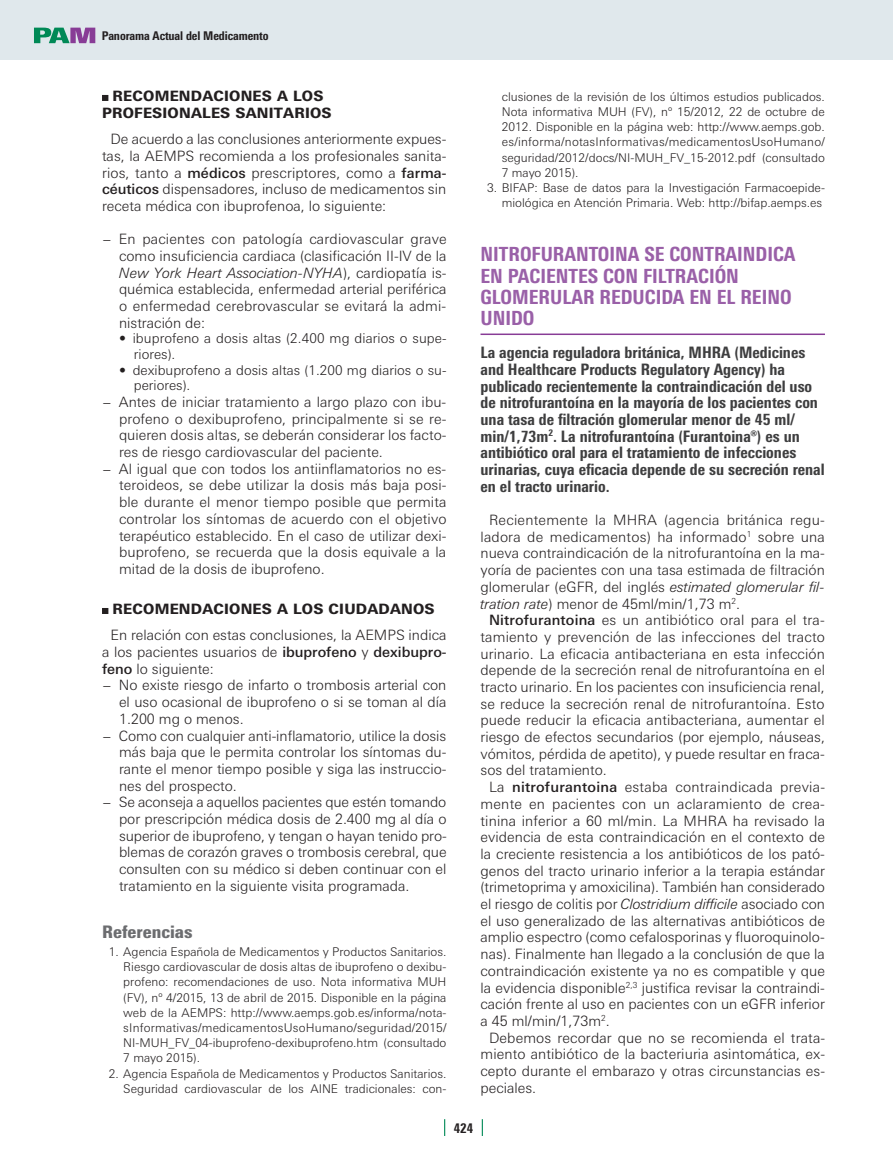
<style>
.page{position:relative;width:893px;height:1170px;background:#fff}
.page>*{position:absolute;margin:0;border:0;box-sizing:border-box;transform-origin:0 0}
.t1{font:800 condensed 19.5px/21.1px "Linotype Univers";color:#9a60a8}
.t2{font:900 condensed 17.25px "Linotype Univers";color:#6c6d70}
.t3{font:800 condensed 15.75px/16.6px "Linotype Univers";color:#3e3e3f}
.t4{font:300 14.25px/16.6px "Linotype Univers Basic";color:#231f20;text-align:justify}
.t5{font:800 14.25px/16.6px "Linotype Univers Basic";letter-spacing:.015em;color:#231f20;text-align:center}
.t6{font:300 13.5px/15.6px "Linotype Univers Basic";color:#231f20}
.t7{font:800 condensed 13.5px "Linotype Univers";color:#231f20;scale:.95 1}
.t8{font:300 12px/15.1px "Linotype Univers Basic";color:#231f20;text-align:justify}
.t9{font:800 condensed 12px "Linotype Univers";letter-spacing:-.01em;color:#231f20}
.s1{font-weight:500}
.s2{font-style:italic}
</style>
<div class="page">
<svg style="left:444px;top:1119px;width:1px;height:16px"></svg>
<svg style="left:482px;top:1119px;width:1px;height:16px"></svg>
<div style="left:0;top:0;width:893px;height:59px;background:#e0e8ec"></div>
<svg style="left:34px;top:28px;width:61px;height:15px"></svg>
<svg style="left:102px;top:95px;width:6px;height:6px"></svg>
<svg style="left:102px;top:608px;width:6px;height:6px"></svg>
<hr style="left:480px;top:333px;width:345px;height:2px;background:#883c96">
<p class="t9" style="left:102px;top:29px;width:168px">Panorama Actual del Medicamento</p>
<p class="t5" style="left:102px;top:87px;width:231px">RECOMENDACIONES A LOS<br>PROFESIONALES SANITARIOS</p>
<p class="t4" style="left:102px;top:131px;width:346px;text-indent:9px">De acuerdo a las conclusiones anteriormente expues&shy;tas, la AEMPS recomienda a los profesionales sanita&shy;rios, tanto a <span class="s1">médicos</span> prescriptores, como a <span class="s1">farma&shy;céuticos</span> dispensadores, incluso de medicamentos sin receta médica con ibuprofenoa, lo siguiente:</p>
<p class="t4" style="left:119px;top:230px;width:329px;text-indent:-17px">− En pacientes con patología cardiovascular grave como insuficiencia cardiaca (clasificación II-IV de la <span class="s2">New York Heart Association-NYHA</span>), cardiopatía is&shy;quémica establecida, enfermedad arterial periférica o enfermedad cerebrovascular se evitará la admi&shy;nistración de:</p>
<p class="t6" style="left:134px;top:330px;width:314px;text-indent:-15px">• ibuprofeno a dosis altas (2.400 mg diarios o supe&shy;riores).</p>
<p class="t6" style="left:134px;top:362px;width:314px;text-indent:-15px">• dexibuprofeno a dosis altas (1.200 mg diarios o su&shy;periores).</p>
<p class="t4" style="left:102px;top:393px;width:346px">− Antes de iniciar tratamiento a largo plazo con ibu-</p>
<p class="t4" style="left:119px;top:410px;width:329px">profeno o dexibuprofeno, principalmente si se re-</p>
<p class="t4" style="left:119px;top:427px;width:329px">quieren dosis altas, se deberán considerar los facto-</p>
<p class="t4" style="left:119px;top:443px;width:265px">res de riesgo cardiovascular del paciente.</p>
<p class="t4" style="left:102px;top:460px;width:346px">− Al igual que con todos los antiinflamatorios no es-</p>
<p class="t4" style="left:119px;top:477px;width:329px">teroideos, se debe utilizar la dosis más baja posi-</p>
<p class="t4" style="left:119px;top:493px;width:329px">ble durante el menor tiempo posible que permita</p>
<p class="t4" style="left:119px;top:510px;width:329px">controlar los síntomas de acuerdo con el objetivo</p>
<p class="t4" style="left:119px;top:527px;width:329px">terapéutico establecido. En el caso de utilizar dexi-</p>
<p class="t4" style="left:119px;top:543px;width:329px">buprofeno, se recuerda que la dosis equivale a la</p>
<p class="t4" style="left:119px;top:560px;width:207px">mitad de la dosis de ibuprofeno.</p>
<p class="t5" style="left:113px;top:600px;width:323px">RECOMENDACIONES A LOS CIUDADANOS</p>
<p class="t4" style="left:111px;top:626px;width:337px">En relación con estas conclusiones, la AEMPS indica</p>
<p class="t4" style="left:102px;top:643px;width:346px">a los pacientes usuarios de <span class="s1">ibuprofeno</span> y <span class="s1">dexibupro-</span></p>
<p class="t4" style="left:102px;top:660px;width:113px"><span class="s1">feno</span> lo siguiente:</p>
<p class="t4" style="left:102px;top:677px;width:346px">− No existe riesgo de infarto o trombosis arterial con</p>
<p class="t4" style="left:119px;top:693px;width:329px">el uso ocasional de ibuprofeno o si se toman al día</p>
<p class="t4" style="left:119px;top:710px;width:126px">1.200 mg o menos.</p>
<p class="t4" style="left:102px;top:727px;width:346px">− Como con cualquier anti-inflamatorio, utilice la dosis</p>
<p class="t4" style="left:119px;top:743px;width:329px">más baja que le permita controlar los síntomas du-</p>
<p class="t4" style="left:119px;top:760px;width:329px">rante el menor tiempo posible y siga las instruccio-</p>
<p class="t4" style="left:119px;top:777px;width:119px">nes del prospecto.</p>
<p class="t4" style="left:102px;top:793px;width:346px">− Se aconseja a aquellos pacientes que estén tomando</p>
<p class="t4" style="left:119px;top:810px;width:329px">por prescripción médica dosis de 2.400 mg al día o</p>
<p class="t4" style="left:119px;top:827px;width:329px">superior de ibuprofeno, y tengan o hayan tenido pro-</p>
<p class="t4" style="left:119px;top:843px;width:329px">blemas de corazón graves o trombosis cerebral, que</p>
<p class="t4" style="left:119px;top:860px;width:329px">consulten con su médico si deben continuar con el</p>
<p class="t4" style="left:119px;top:877px;width:292px">tratamiento en la siguiente visita programada.</p>
<p class="t2" style="left:102px;top:920px;width:92px">Referencias</p>
<p class="t8" style="left:123px;top:943px;width:325px;text-indent:-15px">1. Agencia Española de Medicamentos y Productos Sanitarios.<br>Riesgo cardiovascular de dosis altas de ibuprofeno o dexibu&shy;profeno: recomendaciones de uso. Nota informativa MUH (FV), nº 4/2015, 13 de abril de 2015. Disponible en la página web de la AEMPS: http://www.aemps.gob.es/informa/nota&shy;sInformativas/medicamentosUsoHumano/seguridad/2015/ NI-MUH_FV_04-ibuprofeno-dexibuprofeno.htm (consultado 7 mayo 2015).</p>
<p class="t8" style="left:109px;top:1065px;width:339px;text-align:right">2. Agencia Española de Medicamentos y Productos Sanitarios.<br>Seguridad cardiovascular de los AINE tradicionales: con-</p>
<p class="t8" style="left:502px;top:89px;width:325px">clusiones de la revisión de los últimos estudios publicados.<br>Nota informativa MUH (FV), nº 15/2012, 22 de octubre de 2012. Disponible en la página web: http://www.aemps.gob. es/informa/notasInformativas/medicamentosUsoHumano/ seguridad/2012/docs/NI-MUH_FV_15-2012.pdf (consultado 7 mayo 2015).</p>
<p class="t8" style="left:487px;top:180px;width:339px;text-align:right">3. BIFAP: Base de datos para la Investigación Farmacoepide&shy;miológica en Atención Primaria. Web: http://bifap.aemps.es</p>
<h1 class="t1" style="left:480px;top:244px;width:317px">NITROFURANTOINA SE CONTRAINDICA<br>EN PACIENTES CON FILTRACIÓN<br>GLOMERULAR REDUCIDA EN EL REINO<br>UNIDO</h1>
<p class="t3" style="left:480px;top:344px;width:346px">La agencia reguladora británica, MHRA (Medicines and Healthcare Products Regulatory Agency) ha publicado recientemente la contraindicación del uso de nitrofurantoína en la mayoría de los pacientes con una tasa de filtración glomerular menor de 45 ml/ min/1,73m<sup>2</sup>. La nitrofurantoína (Furantoina®) es un antibiótico oral para el tratamiento de infecciones urinarias, cuya eficacia depende de su secreción renal en el tracto urinario.</p>
<p class="t4" style="left:489px;top:511px;width:337px">Recientemente la MHRA (agencia británica regu-</p>
<p class="t4" style="left:480px;top:528px;width:346px">ladora de medicamentos) ha informado<sup>1</sup> sobre una</p>
<p class="t4" style="left:480px;top:545px;width:346px">nueva contraindicación de la nitrofurantoína en la ma-</p>
<p class="t4" style="left:480px;top:561px;width:346px">yoría de pacientes con una tasa estimada de filtración</p>
<p class="t4" style="left:480px;top:578px;width:347px">glomerular (eGFR, del inglés <span class="s2">estimated glomerular fil-</span></p>
<p class="t4" style="left:480px;top:595px;width:261px"><span class="s2">tration rate</span>) menor de 45ml/min/1,73 m<sup>2</sup>.</p>
<p class="t4" style="left:489px;top:611px;width:337px"><span class="s1">Nitrofurantoina</span> es un antibiótico oral para el tra-</p>
<p class="t4" style="left:480px;top:628px;width:346px">tamiento y prevención de las infecciones del tracto</p>
<p class="t4" style="left:480px;top:645px;width:346px">urinario. La eficacia antibacteriana en esta infección</p>
<p class="t4" style="left:480px;top:661px;width:346px">depende de la secreción renal de nitrofurantoína en el</p>
<p class="t4" style="left:480px;top:678px;width:346px">tracto urinario. En los pacientes con insuficiencia renal,</p>
<p class="t4" style="left:480px;top:695px;width:346px">se reduce la secreción renal de nitrofurantoína. Esto</p>
<p class="t4" style="left:480px;top:711px;width:346px">puede reducir la eficacia antibacteriana, aumentar el</p>
<p class="t4" style="left:480px;top:728px;width:346px">riesgo de efectos secundarios (por ejemplo, náuseas,</p>
<p class="t4" style="left:480px;top:745px;width:346px">vómitos, pérdida de apetito), y puede resultar en fraca-</p>
<p class="t4" style="left:480px;top:761px;width:128px">sos del tratamiento.</p>
<p class="t4" style="left:489px;top:778px;width:338px">La <span class="s1">nitrofurantoina</span> estaba contraindicada previa-</p>
<p class="t4" style="left:480px;top:795px;width:346px">mente en pacientes con un aclaramiento de crea-</p>
<p class="t4" style="left:480px;top:812px;width:346px">tinina inferior a 60 ml/min. La MHRA ha revisado la</p>
<p class="t4" style="left:480px;top:828px;width:346px">evidencia de esta contraindicación en el contexto de</p>
<p class="t4" style="left:480px;top:845px;width:346px">la creciente resistencia a los antibióticos de los pató-</p>
<p class="t4" style="left:480px;top:862px;width:346px">genos del tracto urinario inferior a la terapia estándar</p>
<p class="t4" style="left:480px;top:878px;width:346px">(trimetoprima y amoxicilina). También han considerado</p>
<p class="t4" style="left:480px;top:895px;width:346px">el riesgo de colitis por <span class="s2">Clostridium difficile</span> asociado con</p>
<p class="t4" style="left:480px;top:912px;width:346px">el uso generalizado de las alternativas antibióticos de</p>
<p class="t4" style="left:480px;top:928px;width:346px">amplio espectro (como cefalosporinas y fluoroquinolo-</p>
<p class="t4" style="left:480px;top:945px;width:346px">nas). Finalmente han llegado a la conclusión de que la</p>
<p class="t4" style="left:480px;top:962px;width:346px">contraindicación existente ya no es compatible y que</p>
<p class="t4" style="left:480px;top:978px;width:346px">la evidencia disponible<sup>2,3</sup> justifica revisar la contraindi-</p>
<p class="t4" style="left:480px;top:995px;width:346px">cación frente al uso en pacientes con un eGFR inferior</p>
<p class="t4" style="left:480px;top:1012px;width:131px">a 45 ml/min/1,73m<sup>2</sup>.</p>
<p class="t4" style="left:489px;top:1028px;width:338px">Debemos recordar que no se recomienda el trata-</p>
<p class="t4" style="left:480px;top:1045px;width:346px">miento antibiótico de la bacteriuria asintomática, ex-</p>
<p class="t4" style="left:480px;top:1062px;width:346px">cepto durante el embarazo y otras circunstancias es-</p>
<p class="t4" style="left:480px;top:1079px;width:57px">peciales.</p>
<p class="t7" style="left:454px;top:1119px;width:22px">424</p>
</div>
